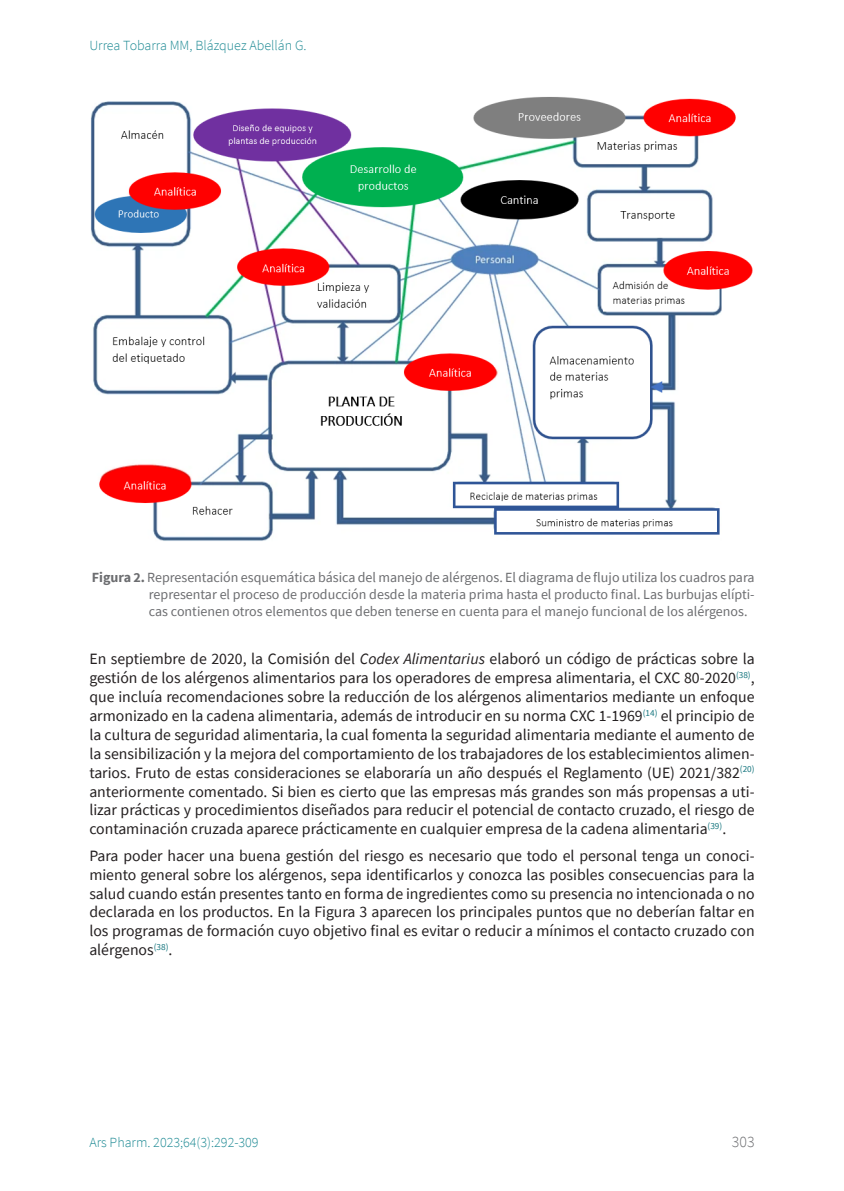
<style>
.page{position:relative;width:844px;height:1191px;background:#fff}
.page>*{position:absolute;margin:0;border:0;box-sizing:border-box;transform-origin:0 0}
.t1{font:15.75px/18.9px "Source Sans Pro";color:#231f20;text-align:justify}
.t2{font:300 15.75px "Source Sans Pro";color:#6c6d70}
.sps_figuras_titulo{font:14px/16.8px "Source Sans Pro";color:#6c6d70;text-align:justify}
.t3{font:300 14px "Source Sans Pro";color:#1c8993}
.s1{font-weight:700}
.s2{font-style:italic}
</style>
<div class="page">
<img style="left:91px;top:97px;width:662px;height:444px">
<p class="t3" style="left:89px;top:37px;width:219px">Urrea Tobarra MM, Blázquez Abellán G.</p>
<p class="sps_figuras_titulo" style="left:149px;top:569px;width:607px;text-indent:-57px"><span class="s1">Figura 2.</span> Representación esquemática básica del manejo de alérgenos. El diagrama de flujo utiliza los cuadros para representar el proceso de producción desde la materia prima hasta el producto final. Las burbujas elípti&shy;cas contienen otros elementos que deben tenerse en cuenta para el manejo funcional de los alérgenos.</p>
<p class="t1" style="left:89px;top:649px;width:666px">En septiembre de 2020, la Comisión del <span class="s2">Codex Alimentarius</span> elaboró un código de prácticas sobre la gestión de los alérgenos alimentarios para los operadores de empresa alimentaria, el CXC 80-2020<sup>(38)</sup>, que incluía recomendaciones sobre la reducción de los alérgenos alimentarios mediante un enfoque armonizado en la cadena alimentaria, además de introducir en su norma CXC 1-1969<sup>(14)</sup> el principio de la cultura de seguridad alimentaria, la cual fomenta la seguridad alimentaria mediante el aumento de la sensibilización y la mejora del comportamiento de los trabajadores de los establecimientos alimen&shy;tarios. Fruto de estas consideraciones se elaboraría un año después el Reglamento (UE) 2021/382<sup>(20) </sup>anteriormente comentado. Si bien es cierto que las empresas más grandes son más propensas a uti&shy;lizar prácticas y procedimientos diseñados para reducir el potencial de contacto cruzado, el riesgo de contaminación cruzada aparece prácticamente en cualquier empresa de la cadena alimentaria<sup>(39)</sup>.</p>
<p class="t1" style="left:89px;top:846px;width:666px">Para poder hacer una buena gestión del riesgo es necesario que todo el personal tenga un conoci&shy;miento general sobre los alérgenos, sepa identificarlos y conozca las posibles consecuencias para la salud cuando están presentes tanto en forma de ingredientes como su presencia no intencionada o no declarada en los productos. En la Figura 3 aparecen los principales puntos que no deberían faltar en los programas de formación cuyo objetivo final es evitar o reducir a mínimos el contacto cruzado con alérgenos<sup>(38)</sup>.</p>
<p class="t3" style="left:89px;top:1133px;width:171px">Ars Pharm. 2023;64(3):292-309</p>
<p class="t2" style="left:731px;top:1132px;width:24px">303</p>
</div>
